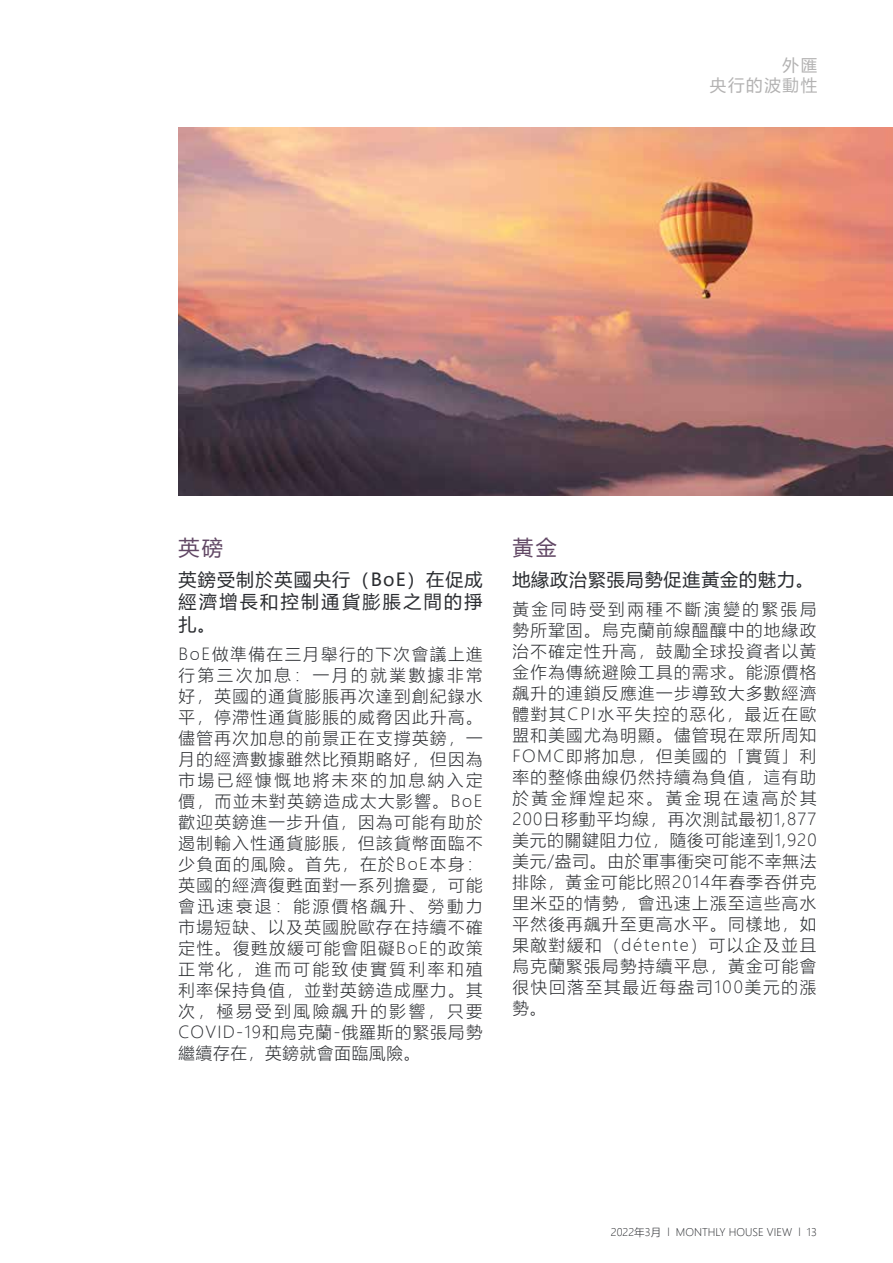
<style>
.page{position:relative;width:893px;height:1263px;background:#fff}
.page>*{position:absolute;margin:0;border:0;box-sizing:border-box;transform-origin:0 0}
.t1{font:21px "Microsoft Ya Hei";color:#624865}
.t2{font:18px/22.5px "Microsoft Ya Hei";letter-spacing:.065em;color:#2a2c30;text-align:justify}
.t3{font:300 16.5px/21px "Microsoft Ya Hei";letter-spacing:.09em;color:#2a2c30;text-align:justify}
.t4{font:16.5px/19.5px "Microsoft Ya Hei";letter-spacing:.1em;color:#b3b2b2;text-align:right}
.t5{font:300 10.5px "Microsoft Ya Hei";color:#2a2c30}
</style>
<div class="page">
<img style="left:179px;top:128px;width:714px;height:367px">
<p class="t4" style="left:710px;top:55px;width:109px">外匯<br>央行的波動性</p>
<p class="t1" style="left:179px;top:533px;width:46px">英磅</p>
<p class="t2" style="left:179px;top:567px;width:306px">英鎊受制於英國央行（BoE）在促成經濟增長和控制通貨膨脹之間的掙扎。</p>
<p class="t3" style="left:179px;top:643px;width:306px">BoE做準備在三月舉行的下次會議上進行第三次加息：一月的就業數據非常好，英國的通貨膨脹再次達到創紀錄水平，停滯性通貨膨脹的威脅因此升高。儘管再次加息的前景正在支撐英鎊，一月的經濟數據雖然比預期略好，但因為市場已經慷慨地將未來的加息納入定價，而並未對英鎊造成太大影響。BoE歡迎英鎊進一步升值，因為可能有助於遏制輸入性通貨膨脹，但該貨幣面臨不少負面的風險。首先，在於BoE本身：英國的經濟復甦面對一系列擔憂，可能會迅速衰退：能源價格飆升、勞動力市場短缺、以及英國脫歐存在持續不確定性。復甦放緩可能會阻礙BoE的政策正常化，進而可能致使實質利率和殖利率保持負值，並對英鎊造成壓力。其次，極易受到風險飆升的影響，只要COVID-19和烏克蘭-俄羅斯的緊張局勢繼續存在，英鎊就會面臨風險。</p>
<p class="t1" style="left:512px;top:533px;width:46px">黃金</p>
<p class="t2" style="left:512px;top:567px;width:303px">地緣政治緊張局勢促進黃金的魅力。</p>
<p class="t3" style="left:512px;top:598px;width:306px">黃金同時受到兩種不斷演變的緊張局勢所鞏固。烏克蘭前線醞釀中的地緣政治不確定性升高，鼓勵全球投資者以黃金作為傳統避險工具的需求。能源價格飆升的連鎖反應進一步導致大多數經濟體對其CPI水平失控的惡化，最近在歐盟和美國尤為明顯。儘管現在眾所周知FOMC即將加息，但美國的「實質」利率的整條曲線仍然持續為負值，這有助於黃金輝煌起來。黃金現在遠高於其200日移動平均線，再次測試最初1,877美元的關鍵阻力位，隨後可能達到1,920美元/盎司。由於軍事衝突可能不幸無法排除，黃金可能比照2014年春季吞併克里米亞的情勢，會迅速上漲至這些高水平然後再飆升至更高水平。同樣地，如果敵對緩和（détente）可以企及並且烏克蘭緊張局勢持續平息，黃金可能會很快回落至其最近每盎司100美元的漲勢。</p>
<p class="t5" style="left:611px;top:1225px;width:207px">2022年3月 l MONTHLY HOUSE VIEW l 13</p>
</div>
